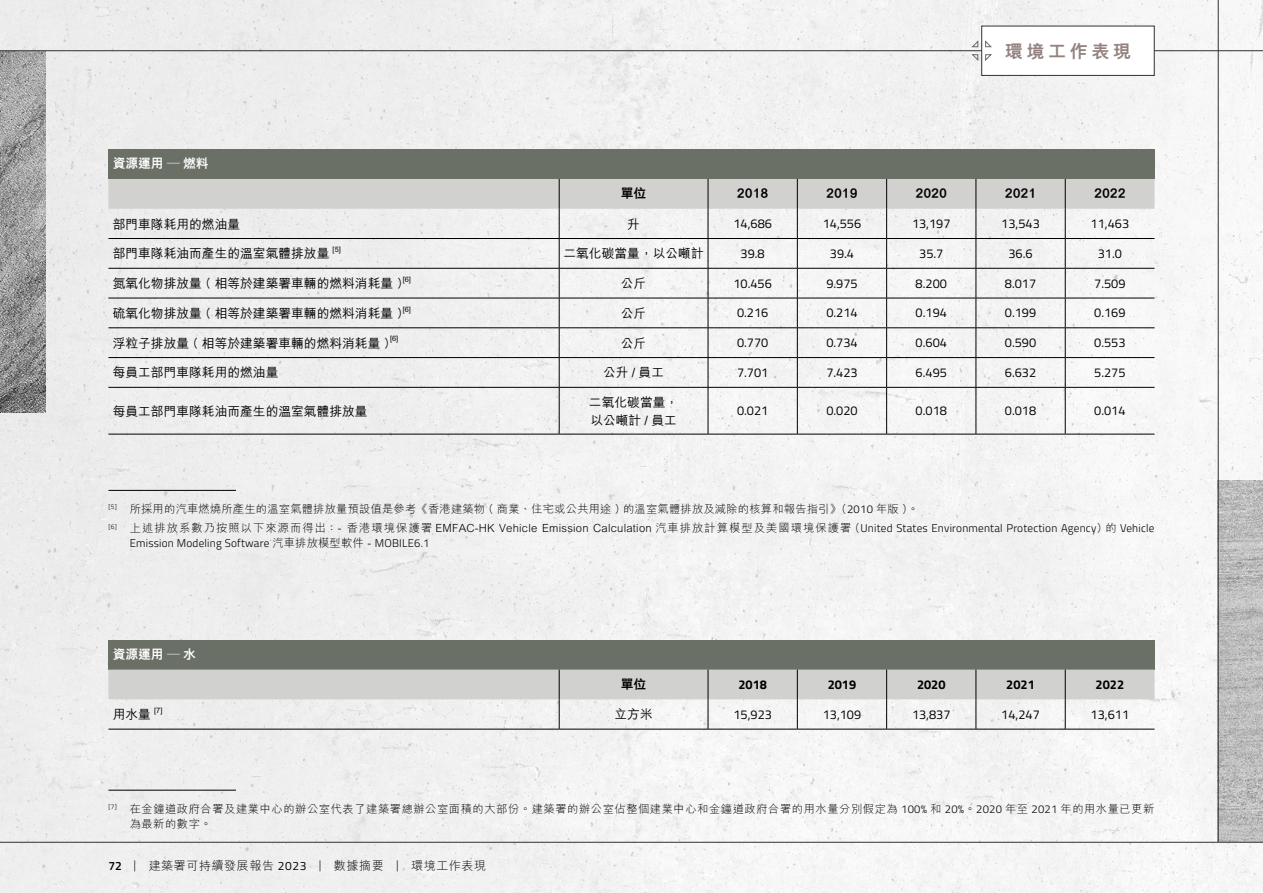
<style>
.page{position:relative;width:1263px;height:893px;background:#f1f1f1}
.page>*{position:absolute;margin:0;border:0;box-sizing:border-box;transform-origin:0 0}
.Title_L1__H{font:800 18px "M Hei HK";letter-spacing:.2em;color:#93827f}
.t1{font:12.75px "Titillium Web";color:#000}
.t2{font:500 12.75px "M Hei HK";color:#000}
.t3{font:800 12.75px "M Hei HK";color:#000}
.t4{font:700 12.75px "Titillium Web";color:#000}
.t5{font:800 12.75px "M Hei HK";color:#fff}
.Title_L1__H-2{font:300 12px "M Hei HK";letter-spacing:.05em;color:#000}
.t6{font:600 12px "Titillium Web";color:#000}
.remark__P{font:300 11.25px/15px "M Hei HK";letter-spacing:.095em;color:#000}
.remark__P-2{font:300 11.25px/15px "M Hei HK";letter-spacing:.05em;color:#000}
.remark__P-3{font:300 11.25px "M Hei HK";letter-spacing:.02em;color:#000}
.t7{font:500 7.5px "M Hei HK";color:#000}
.s1{font-family:"Titillium Web"}
.s2{font-family:"Titillium Web";font-weight:400}
</style>
<div class="page">
<img style="left:1219px;top:480px;width:44px;height:362px">
<img style="left:0;top:51px;width:45px;height:361px">
<hr style="left:1218px;top:0;width:1px;height:842px;background:#323130">
<hr style="left:0;top:50px;width:1263px;height:1px;background:#323130">
<div style="left:981px;top:26px;width:173px;height:50px;background:#fff;border:1px solid #323130"></div>
<svg style="left:971px;top:40px;width:21px;height:22px"></svg>
<hr style="left:0;top:842px;width:1263px;height:1px;background:#323130">
<div style="left:108px;top:149px;width:1046px;height:30px;background:#6b7066"></div>
<svg style="left:108px;top:179px;width:1046px;height:208px"></svg>
<hr style="left:108px;top:387px;width:451px;height:1px;background:#000">
<hr style="left:559px;top:387px;width:149px;height:1px;background:#000">
<hr style="left:559px;top:388px;width:1px;height:46px;background:#000">
<hr style="left:708px;top:387px;width:89px;height:1px;background:#000">
<hr style="left:708px;top:388px;width:1px;height:46px;background:#000">
<hr style="left:797px;top:387px;width:90px;height:1px;background:#000">
<hr style="left:797px;top:388px;width:1px;height:46px;background:#000">
<hr style="left:887px;top:387px;width:89px;height:1px;background:#000">
<hr style="left:886px;top:388px;width:1px;height:46px;background:#000">
<hr style="left:976px;top:387px;width:89px;height:1px;background:#000">
<hr style="left:976px;top:388px;width:1px;height:46px;background:#000">
<hr style="left:1065px;top:387px;width:89px;height:1px;background:#000">
<hr style="left:1065px;top:388px;width:1px;height:46px;background:#000">
<hr style="left:108px;top:434px;width:451px;height:1px;background:#000">
<hr style="left:559px;top:434px;width:149px;height:1px;background:#000">
<hr style="left:708px;top:434px;width:89px;height:1px;background:#000">
<hr style="left:797px;top:434px;width:90px;height:1px;background:#000">
<hr style="left:887px;top:434px;width:89px;height:1px;background:#000">
<hr style="left:976px;top:434px;width:89px;height:1px;background:#000">
<hr style="left:1065px;top:434px;width:89px;height:1px;background:#000">
<div style="left:108px;top:640px;width:1046px;height:30px;background:#6b7066"></div>
<div style="left:108px;top:670px;width:1046px;height:29px;background:#d1d1cf"></div>
<hr style="left:559px;top:699px;width:1px;height:30px;background:#000">
<hr style="left:708px;top:699px;width:1px;height:30px;background:#000">
<hr style="left:797px;top:699px;width:1px;height:30px;background:#000">
<hr style="left:886px;top:699px;width:1px;height:30px;background:#000">
<hr style="left:976px;top:699px;width:1px;height:30px;background:#000">
<hr style="left:1065px;top:699px;width:1px;height:30px;background:#000">
<hr style="left:108px;top:729px;width:451px;height:1px;background:#000">
<hr style="left:559px;top:729px;width:149px;height:1px;background:#000">
<hr style="left:708px;top:729px;width:89px;height:1px;background:#000">
<hr style="left:797px;top:729px;width:90px;height:1px;background:#000">
<hr style="left:887px;top:729px;width:89px;height:1px;background:#000">
<hr style="left:976px;top:729px;width:89px;height:1px;background:#000">
<hr style="left:1065px;top:729px;width:89px;height:1px;background:#000">
<hr style="left:108px;top:490px;width:128px;height:1px;background:#000">
<hr style="left:108px;top:790px;width:128px;height:1px;background:#000">
<p class="t5" style="left:113px;top:157px;width:98px">資源運⽤ ─ 燃料</p>
<p class="Title_L1__H" style="left:1005px;top:42px;width:127px">環境工作表現</p>
<p class="t3" style="left:621px;top:187px;width:27px">單位</p>
<p class="t3" style="left:737px;top:187px;width:33px">2018</p>
<p class="t3" style="left:826px;top:187px;width:33px">2019</p>
<p class="t3" style="left:915px;top:187px;width:33px">2020</p>
<p class="t3" style="left:1005px;top:187px;width:33px">2021</p>
<p class="t3" style="left:1094px;top:187px;width:33px">2022</p>
<p class="t2" style="left:113px;top:215px;width:129px">部門車隊耗用的燃油量</p>
<p class="t2" style="left:627px;top:215px;width:14px">升</p>
<p class="t1" style="left:733px;top:214px;width:40px">14,686</p>
<p class="t1" style="left:823px;top:214px;width:40px">14,556</p>
<p class="t1" style="left:912px;top:214px;width:40px">13,197</p>
<p class="t1" style="left:1001px;top:214px;width:40px">13,543</p>
<p class="t1" style="left:1090px;top:214px;width:40px">11,463</p>
<p class="t2" style="left:113px;top:244px;width:218px">部門車隊耗油而產生的溫室氣體排放量</p>
<p class="t7" style="left:333px;top:244px;width:10px">[5]</p>
<p class="t2" style="left:563px;top:244px;width:142px">二氧化碳當量，以公噸計</p>
<p class="t1" style="left:741px;top:244px;width:26px">39.8</p>
<p class="t1" style="left:830px;top:244px;width:26px">39.4</p>
<p class="t1" style="left:919px;top:244px;width:26px">35.7</p>
<p class="t1" style="left:1008px;top:244px;width:26px">36.6</p>
<p class="t1" style="left:1098px;top:244px;width:26px">31.0</p>
<p class="t2" style="left:113px;top:274px;width:292px">氮氧化物排放量 ( 相等於建築署車輛的燃料消耗量 )</p>
<p class="t7" style="left:403px;top:274px;width:10px">[6]</p>
<p class="t2" style="left:621px;top:274px;width:27px">公斤</p>
<p class="t1" style="left:733px;top:274px;width:40px">10.456</p>
<p class="t1" style="left:826px;top:274px;width:33px">9.975</p>
<p class="t1" style="left:916px;top:274px;width:33px">8.200</p>
<p class="t1" style="left:1005px;top:274px;width:33px">8.017</p>
<p class="t1" style="left:1094px;top:274px;width:33px">7.509</p>
<p class="t2" style="left:113px;top:304px;width:292px">硫氧化物排放量 ( 相等於建築署車輛的燃料消耗量 )</p>
<p class="t7" style="left:403px;top:303px;width:10px">[6]</p>
<p class="t2" style="left:621px;top:304px;width:27px">公斤</p>
<p class="t1" style="left:737px;top:304px;width:33px">0.216</p>
<p class="t1" style="left:826px;top:304px;width:33px">0.214</p>
<p class="t1" style="left:916px;top:304px;width:33px">0.194</p>
<p class="t1" style="left:1005px;top:304px;width:33px">0.199</p>
<p class="t1" style="left:1094px;top:304px;width:33px">0.169</p>
<p class="t2" style="left:113px;top:334px;width:279px">浮粒子排放量 ( 相等於建築署車輛的燃料消耗量 )</p>
<p class="t7" style="left:390px;top:333px;width:10px">[6]</p>
<p class="t2" style="left:621px;top:334px;width:27px">公斤</p>
<p class="t1" style="left:737px;top:333px;width:33px">0.770</p>
<p class="t1" style="left:826px;top:333px;width:33px">0.734</p>
<p class="t1" style="left:916px;top:333px;width:33px">0.604</p>
<p class="t1" style="left:1005px;top:333px;width:33px">0.590</p>
<p class="t1" style="left:1094px;top:333px;width:33px">0.553</p>
<p class="t2" style="left:113px;top:363px;width:167px">每員工部門車隊耗用的燃油量</p>
<p class="t2" style="left:603px;top:363px;width:62px">公升 / 員工</p>
<p class="t1" style="left:737px;top:363px;width:33px">7.701</p>
<p class="t1" style="left:826px;top:363px;width:33px">7.423</p>
<p class="t1" style="left:916px;top:363px;width:33px">6.495</p>
<p class="t1" style="left:1005px;top:363px;width:33px">6.632</p>
<p class="t1" style="left:1094px;top:363px;width:33px">5.275</p>
<p class="t2" style="left:113px;top:402px;width:256px">每員工部門車隊耗油而產生的溫室氣體排放量</p>
<p class="t2" style="left:589px;top:393px;width:91px">二氧化碳當量，</p>
<p class="t2" style="left:590px;top:411px;width:88px">以公噸計 / 員工</p>
<p class="t1" style="left:737px;top:401px;width:33px">0.021</p>
<p class="t1" style="left:826px;top:401px;width:33px">0.020</p>
<p class="t1" style="left:916px;top:401px;width:33px">0.018</p>
<p class="t1" style="left:1005px;top:401px;width:33px">0.018</p>
<p class="t1" style="left:1094px;top:401px;width:33px">0.014</p>
<p class="remark__P-3" style="left:108px;top:503px;width:812px"><sup>[5]</sup> 所採用的汽車燃燒所產生的溫室氣體排放量預設值是參考《香港建築物 ( 商業、住宅或公共用途 ) 的溫室氣體排放及減除的核算和報告指引》(<span class="s1">2010</span> 年版 )。</p>
<p class="remark__P" style="left:130px;top:521px;width:1026px;text-indent:-21px"><sup>[6]</sup> 上述排放系數乃按照以下來源而得出：- 香港環境保護署 EMFAC-HK Vehicle Emission Calculation 汽車排放計算模型及美國環境保護署 (<span class="s1">United States Environmental Protection Agency</span>) 的 <span class="s1">Vehicle<br>Emission Modeling Software</span> 汽車排放模型軟件 - <span class="s1">MOBILE6.1</span></p>
<p class="t5" style="left:113px;top:648px;width:84px">資源運⽤ — 水</p>
<p class="t3" style="left:621px;top:678px;width:27px">單位</p>
<p class="t4" style="left:738px;top:675px;width:30px">2018</p>
<p class="t4" style="left:828px;top:675px;width:30px">2019</p>
<p class="t4" style="left:917px;top:675px;width:30px">2020</p>
<p class="t4" style="left:1006px;top:675px;width:30px">2021</p>
<p class="t4" style="left:1095px;top:675px;width:30px">2022</p>
<p class="t2" style="left:113px;top:705px;width:40px">用水量</p>
<p class="t7" style="left:154px;top:705px;width:10px">[7]</p>
<p class="t2" style="left:614px;top:705px;width:40px">立方米</p>
<p class="t1" style="left:733px;top:705px;width:40px">15,923</p>
<p class="t1" style="left:823px;top:705px;width:40px">13,109</p>
<p class="t1" style="left:912px;top:705px;width:40px">13,837</p>
<p class="t1" style="left:1001px;top:705px;width:40px">14,247</p>
<p class="t1" style="left:1090px;top:705px;width:40px">13,611</p>
<p class="remark__P-2" style="left:130px;top:801px;width:1026px;text-indent:-21px"><sup>[7]</sup> 在金鐘道政府合署及建業中心的辦公室代表了建築署總辦公室面積的大部份。建築署的辦公室佔整個建業中心和金鐘道政府合署的用水量分別假定為 <span class="s1">100%</span> 和 <span class="s1">20%</span>。<span class="s1">2020</span> 年至 <span class="s1">2021</span> 年的用水量已更新為最新的數字。</p>
<p class="Title_L1__H-2" style="left:134px;top:860px;width:354px">| 建築署可持續發展報告 <span class="s2">2023</span> | 數據摘要 | 環境工作表現</p>
<p class="t6" style="left:108px;top:856px;width:15px">72</p>
</div>
